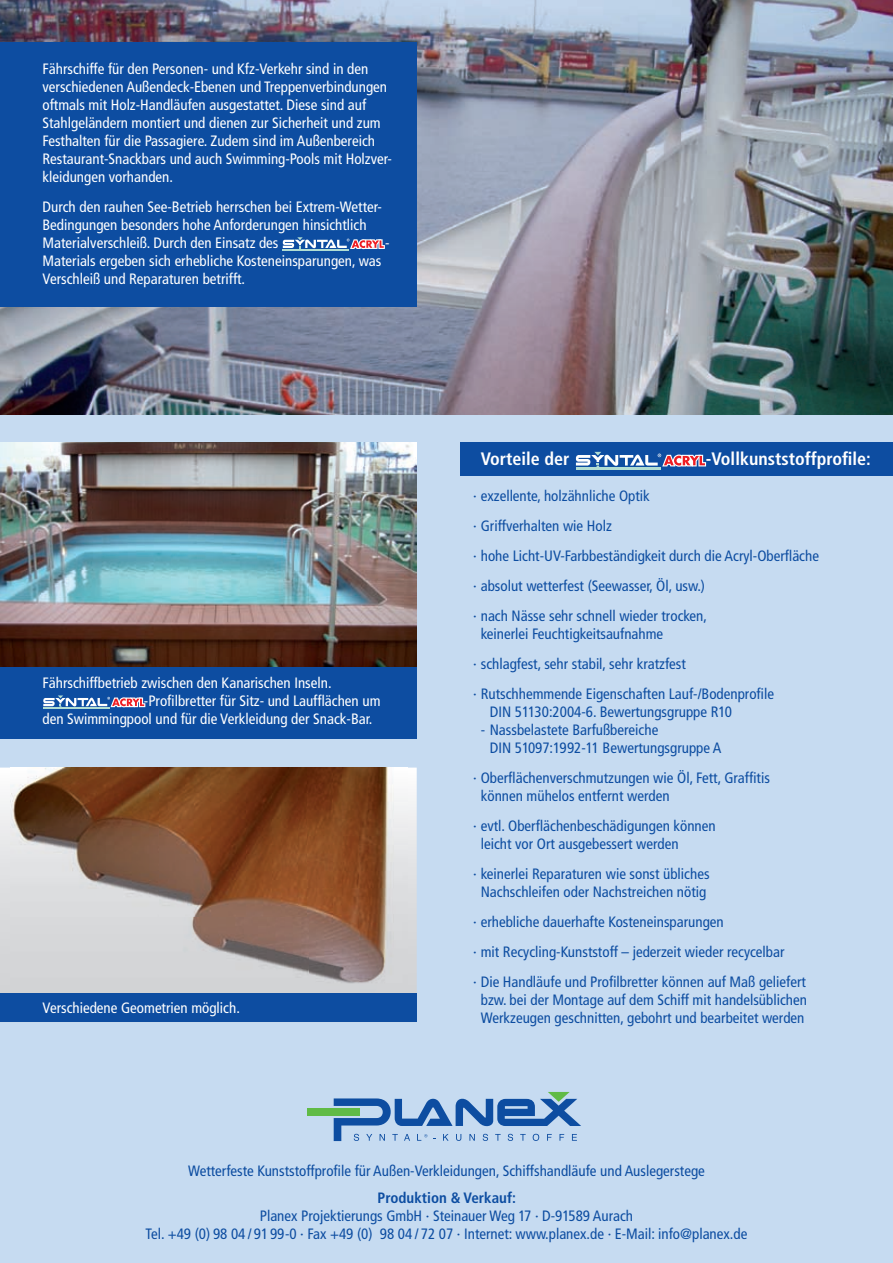
<style>
.page{position:relative;width:893px;height:1263px;background:#c6dbf1}
.page>*{position:absolute;margin:0;border:0;box-sizing:border-box;transform-origin:0 0}
.t1{font:700 condensed 18px "Frutiger";color:#fff}
.t2{font:condensed 15px/30px "Frutiger";color:#0d4da1}
.t3{font:condensed 15px/18px "Frutiger";color:#fff}
.t4{font:700 condensed 15px "Frutiger";color:#0d4da1}
</style>
<div class="page">
<img style="left:0;top:0;width:893px;height:415px">
<div style="left:0;top:43px;width:417px;height:264px;background:#0d4da1"></div>
<div style="left:460px;top:443px;width:433px;height:33px;background:#0d4da1"></div>
<img style="left:0;top:443px;width:417px;height:224px">
<svg style="left:0;top:767px;width:417px;height:226px;background:#e1e3e4"></svg>
<img style="left:11px;top:767px;width:396px;height:226px">
<div style="left:0;top:667px;width:417px;height:72px;background:#0d4da1"></div>
<div style="left:0;top:993px;width:417px;height:29px;background:#0d4da1"></div>
<div style="left:308px;top:1108px;width:52px;height:8px;background:#60bb46"></div>
<svg style="left:334px;top:1092px;width:247px;height:49px"></svg>
<hr style="left:576px;top:467px;width:85px;height:2px;background:#b1ddd3">
<hr style="left:283px;top:249px;width:66px;height:2px;background:#b1ddd3">
<hr style="left:43px;top:707px;width:67px;height:2px;background:#b1ddd3">
<svg style="left:283px;top:237px;width:102px;height:12px"></svg>
<svg style="left:43px;top:695px;width:102px;height:12px"></svg>
<svg style="left:576px;top:452px;width:130px;height:15px"></svg>
<p class="t3" style="left:43px;top:60px;width:351px">Fährschiffe für den Personen- und Kfz-Verkehr sind in den verschiedenen Außendeck-Ebenen und Treppenverbindungen oftmals mit Holz-Handläufen ausgestattet. Diese sind auf Stahlgeländern montiert und dienen zur Sicherheit und zum Festhalten für die Passagiere. Zudem sind im Außenbereich Restaurant-Snackbars und auch Swimming-Pools mit Holzver&shy;kleidungen vorhanden.</p>
<p class="t3" style="left:43px;top:198px;width:341px">Durch den rauhen See-Betrieb herrschen bei Extrem-Wetter-<br>Bedingungen besonders hohe Anforderungen hinsichtlich<br>Materialverschleiß. Durch den Einsatz des</p>
<p class="t3" style="left:385px;top:234px;width:6px">-</p>
<p class="t3" style="left:43px;top:252px;width:340px">Materials ergeben sich erhebliche Kosteneinsparungen, was<br>Verschleiß und Reparaturen betrifft.</p>
<p class="t3" style="left:43px;top:674px;width:291px">Fährschiffbetrieb zwischen den Kanarischen Inseln.</p>
<p class="t3" style="left:144px;top:692px;width:238px">-Profilbretter für Sitz- und Laufflächen um</p>
<p class="t3" style="left:43px;top:710px;width:331px">den Swimmingpool und für die Verkleidung der Snack-Bar.</p>
<p class="t3" style="left:43px;top:999px;width:199px">Verschiedene Geometrien möglich.</p>
<p class="t1" style="left:481px;top:448px;width:90px">Vorteile der</p>
<p class="t1" style="left:706px;top:448px;width:166px">-Vollkunststoffprofile:</p>
<p class="t2" style="left:473px;top:481px;width:347px">· exzellente, holzähnliche Optik<br>· Griffverhalten wie Holz<br>· hohe Licht-UV-Farbbeständigkeit durch die Acryl-Oberfläche · absolut wetterfest (Seewasser, Öl, usw.)<br>· nach Nässe sehr schnell wieder trocken,</p>
<p class="t2" style="left:473px;top:619px;width:302px;text-indent:8px">keinerlei Feuchtigkeitsaufnahme<br>· schlagfest, sehr stabil, sehr kratzfest<br>· Rutschhemmende Eigenschaften Lauf-/Bodenprofile</p>
<p class="t2" style="left:490px;top:697px;width:244px">DIN 51130:2004-6. Bewertungsgruppe R10</p>
<p class="t2" style="left:490px;top:721px;width:233px;line-height:18px;text-indent:-9px">- Nassbelastete Barfußbereiche<br>DIN 51097:1992-11 Bewertungsgruppe A</p>
<p class="t2" style="left:481px;top:769px;width:291px;line-height:18px;text-indent:-8px">· Oberflächenverschmutzungen wie Öl, Fett, Graffitis können mühelos entfernt werden</p>
<p class="t2" style="left:481px;top:817px;width:236px;line-height:18px;text-indent:-8px">· evtl. Oberflächenbeschädigungen können leicht vor Ort ausgebessert werden</p>
<p class="t2" style="left:473px;top:865px;width:238px;line-height:18px;text-align:center">· keinerlei Reparaturen wie sonst übliches<br>Nachschleifen oder Nachstreichen nötig</p>
<p class="t2" style="left:473px;top:907px;width:334px">· erhebliche dauerhafte Kosteneinsparungen<br>· mit Recycling-Kunststoff – jederzeit wieder recycelbar<br>· Die Handläufe und Profilbretter können auf Maß geliefert</p>
<p class="t2" style="left:481px;top:991px;width:328px;line-height:18px">bzw. bei der Montage auf dem Schiff mit handelsüblichen<br>Werkzeugen geschnitten, gebohrt und bearbeitet werden</p>
<p class="t2" style="left:188px;top:1156px;width:518px">Wetterfeste Kunststoffprofile für Außen-Verkleidungen, Schiffshandläufe und Auslegerstege</p>
<p class="t4" style="left:378px;top:1189px;width:140px">Produktion &amp; Verkauf:</p>
<p class="t2" style="left:146px;top:1207px;width:603px;line-height:18px;text-align:center">Planex Projektierungs GmbH · Steinauer Weg 17 · D-91589 Aurach<br>Tel. +49 (0) 98 04 / 91 99-0 · Fax +49 (0) 98 04 / 72 07 · Internet: www.planex.de · E-Mail: info@planex.de</p>
</div>
